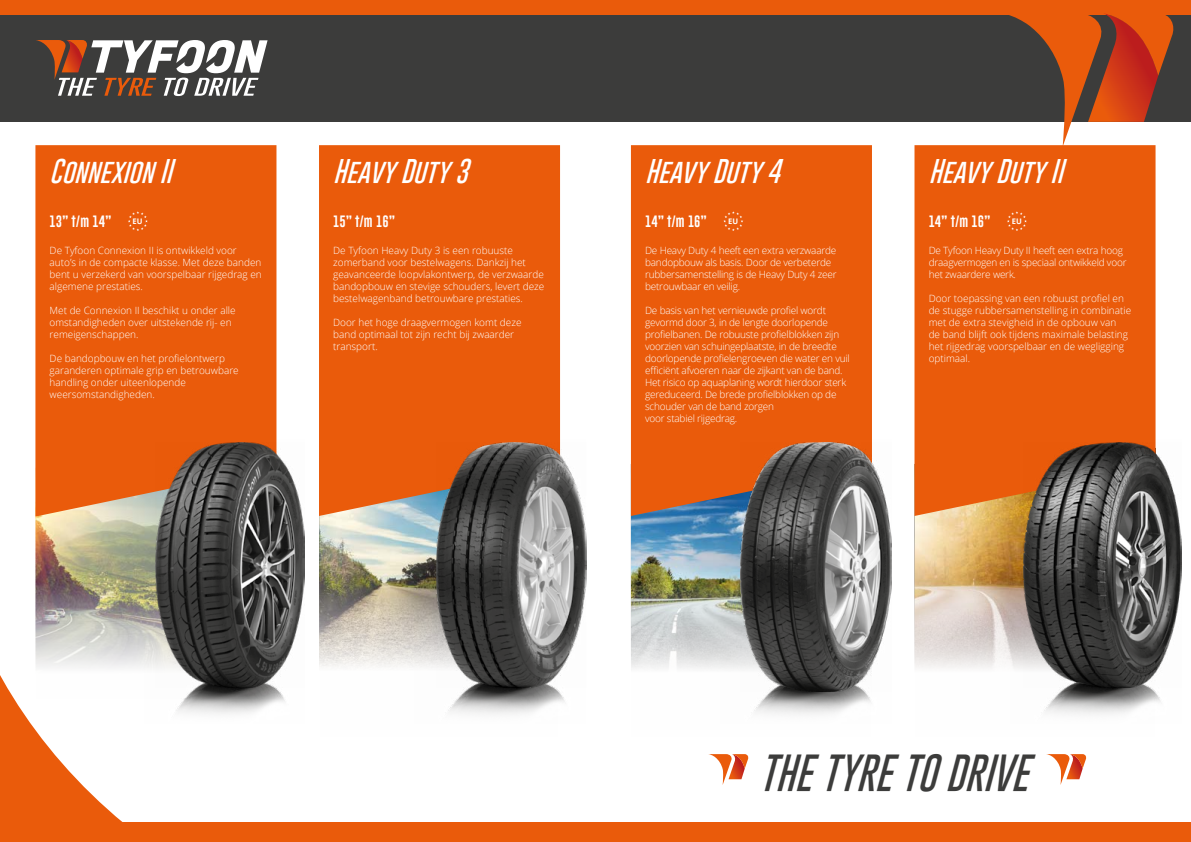
<style>
.page{position:relative;width:1191px;height:842px;background:#fff}
.page>*{position:absolute;margin:0;border:0;box-sizing:border-box;transform-origin:0 0}
.t1{font:italic 100 38px "Gobold";color:#3c3c3b}
.t2{font:italic 100 25px "Gobold";color:#fff}
.t3{font:12px "Gobold Lowplus";color:#fff}
.t4{font:300 10px/12px "Open Sans";color:#fff}
.t5{font:300 10px/12px "Open Sans";letter-spacing:-.02em;color:#fff}
.t6{font:700 7.6px "Open Sans";color:#fff}
</style>
<div class="page">
<img style="left:319px;top:516px;width:95px;height:151px">
<img style="left:414px;top:439px;width:151px;height:276px">
<img style="left:176px;top:439px;width:109px;height:275px">
<div style="left:0;top:14px;width:1191px;height:108px;background:#3c3c3b"></div>
<div style="left:0;top:0;width:1191px;height:14px;background:#ea5b0b"></div>
<svg style="left:36px;top:40px;width:231px;height:56px"></svg>
<img style="left:176px;top:687px;width:99px;height:12px">
<div style="left:35px;top:145px;width:241px;height:331px;background:#ea5b0b"></div>
<svg style="left:128px;top:211px;width:20px;height:20px"></svg>
<svg style="left:1046px;top:754px;width:40px;height:31px"></svg>
<svg style="left:708px;top:754px;width:40px;height:31px"></svg>
<img style="left:155px;top:442px;width:149px;height:245px">
<svg style="left:1000px;top:13px;width:173px;height:134px"></svg>
<svg style="left:0;top:476px;width:176px;height:346px"></svg>
<div style="left:0;top:822px;width:1191px;height:20px;background:#ea5b0b"></div>
<div style="left:319px;top:145px;width:241px;height:371px;background:#ea5b0b"></div>
<img style="left:436px;top:442px;width:151px;height:245px">
<svg style="left:754px;top:696px;width:117px;height:19px"></svg>
<img style="left:631px;top:516px;width:237px;height:180px">
<img style="left:914px;top:516px;width:241px;height:199px">
<div style="left:631px;top:145px;width:241px;height:371px;background:#ea5b0b"></div>
<div style="left:914px;top:145px;width:241px;height:371px;background:#ea5b0b"></div>
<img style="left:1024px;top:442px;width:157px;height:246px">
<svg style="left:723px;top:211px;width:20px;height:20px"></svg>
<svg style="left:1007px;top:211px;width:20px;height:20px"></svg>
<img style="left:740px;top:442px;width:151px;height:250px">
<h2 class="t2" style="left:50px;top:155px;width:123px">Connexion II</h2>
<p class="t3" style="left:50px;top:213px;width:63px">13” T/M 14”</p>
<p class="t4" style="left:50px;top:244px;width:214px">De Tyfoon Connexion II is ontwikkeld voor auto’s in de compacte klasse. Met deze banden bent u verzekerd van voorspelbaar rijgedrag en algemene prestaties.</p>
<p class="t4" style="left:50px;top:304px;width:188px">Met de Connexion II beschikt u onder alle omstandigheden over uitstekende rij- en remeigenschappen.</p>
<p class="t4" style="left:50px;top:352px;width:191px">De bandopbouw en het profielontwerp garanderen optimale grip en betrouwbare handling onder uiteenlopende weersomstandigheden.</p>
<p class="t6" style="left:133px;top:216px;width:12px">EU</p>
<h2 class="t2" style="left:333px;top:155px;width:136px">Heavy Duty 3</h2>
<p class="t3" style="left:333px;top:214px;width:63px">15” T/M 16”</p>
<p class="t4" style="left:333px;top:244px;width:213px">De Tyfoon Heavy Duty 3 is een robuuste zomerband voor bestelwagens. Dankzij het geavanceerde loopvlakontwerp, de verzwaarde bandopbouw en stevige schouders, levert deze bestelwagenband betrouwbare prestaties.</p>
<p class="t4" style="left:333px;top:316px;width:190px">Door het hoge draagvermogen komt deze band optimaal tot zijn recht bij zwaarder transport.</p>
<h2 class="t2" style="left:645px;top:155px;width:136px">Heavy Duty 4</h2>
<h2 class="t2" style="left:928px;top:155px;width:135px">Heavy Duty II</h2>
<p class="t3" style="left:645px;top:214px;width:63px">14” T/M 16”</p>
<p class="t3" style="left:928px;top:214px;width:63px">14” T/M 16”</p>
<p class="t5" style="left:645px;top:244px;width:193px">De Heavy Duty 4 heeft een extra verzwaarde bandopbouw als basis. Door de verbeterde rubbersamenstelling is de Heavy Duty 4 zeer betrouwbaar en veilig.</p>
<p class="t5" style="left:645px;top:304px;width:206px">De basis van het vernieuwde profiel wordt gevormd door 3, in de lengte doorlopende profielbanen. De robuuste profielblokken zijn voorzien van schuingeplaatste, in de breedte doorlopende profielengroeven die water en vuil efficiënt afvoeren naar de zijkant van de band.<br>Het risico op aquaplaning wordt hierdoor sterk gereduceerd. De brede profielblokken op de schouder van de band zorgen<br>voor stabiel rijgedrag.</p>
<p class="t6" style="left:728px;top:216px;width:12px">EU</p>
<p class="t6" style="left:1011px;top:216px;width:12px">EU</p>
<p class="t5" style="left:928px;top:244px;width:199px">De Tyfoon Heavy Duty II heeft een extra hoog draagvermogen en is speciaal ontwikkeld voor het zwaardere werk.</p>
<p class="t4" style="left:928px;top:292px;width:204px">Door toepassing van een robuust profiel en de stugge rubbersamenstelling in combinatie met de extra stevigheid in de opbouw van<br>de band blijft ook tijdens maximale belasting het rijgedrag voorspelbaar en de wegligging optimaal.</p>
<h1 class="t1" style="left:759px;top:748px;width:270px">THE TYRE TO DRIVE</h1>
</div>
